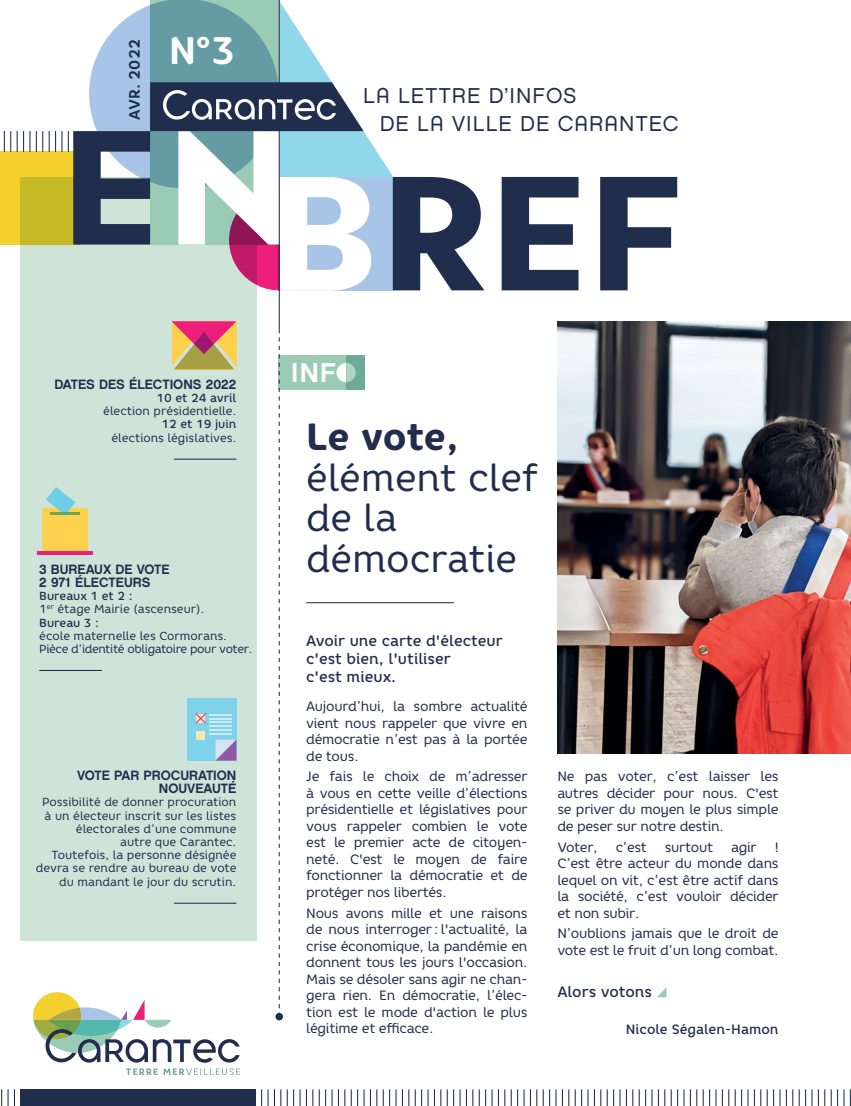
<style>
.page{position:relative;width:851px;height:1106px;background:#fff}
.page>*{position:absolute;margin:0;border:0;box-sizing:border-box;transform-origin:0 0}
.t1{font:700 38.25px "Core Rhino 65";color:#fff}
.t2{font:37.5px/40.5px "Core Rhino 45";color:#212d4d}
.t3{font:800 37.5px "Core Rhino 75";letter-spacing:-.01em;color:#212d4d}
.t4{font:27.15px "Chalet New York Nineteen Sixty";color:#fff}
.t5{font:21.45px/27.2px "Chalet London Nineteen Eighty";letter-spacing:.05em;color:#212d4d}
.t6{font:700 15.15px "Core Rhino 65";color:#212d4d}
.t7{font:500 15px/18px "Core Rhino 55";color:#212d4d}
.t8{font:13.5px/16.5px "Core Rhino 45";letter-spacing:-.02em;color:#212d4d;text-align:justify}
.t9{font:13.5px/13.2px "Chalet New York Nineteen Sixty";color:#212d4d;text-align:right}
.t10{font:500 13.5px "Core Rhino 55";color:#212d4d}
.t11{font:11.7px/13.2px "Core Rhino 45";color:#212d4d;text-align:right}
.t12{font:11.7px/13.2px "Core Rhino 45";letter-spacing:-.03em;color:#212d4d}
.t13{font:500 11.7px "Core Rhino 55";color:#212d4d}
.s1{font-family:"Chalet London Nineteen Seventy"}
</style>
<div class="page">
<div style="left:346px;top:355px;width:18px;height:34px;background:#6eaa98"></div>
<div style="left:279px;top:355px;width:67px;height:34px;background:#9acbb5"></div>
<svg style="left:336px;top:363px;width:20px;height:19px"></svg>
<div style="left:20px;top:177px;width:237px;height:764px;background:#cfe4d9"></div>
<svg style="left:33px;top:992px;width:207px;height:83px"></svg>
<svg style="left:275px;top:1012px;width:8px;height:8px"></svg>
<svg style="left:279px;top:337px;width:1px;height:679px"></svg>
<svg style="left:0;top:151px;width:68px;height:93px;background:#dcc429"></svg>
<hr style="left:279px;top:0;width:1px;height:333px;background:#212d4d">
<div style="left:20px;top:1089px;width:236px;height:17px;background:#212d4d"></div>
<svg style="left:261px;top:1089px;width:7px;height:17px"></svg>
<svg style="left:466px;top:1089px;width:13px;height:17px"></svg>
<svg style="left:287px;top:1089px;width:13px;height:17px"></svg>
<svg style="left:517px;top:1089px;width:7px;height:17px"></svg>
<svg style="left:389px;top:1089px;width:7px;height:17px"></svg>
<svg style="left:421px;top:1089px;width:7px;height:17px"></svg>
<svg style="left:645px;top:1089px;width:13px;height:17px"></svg>
<svg style="left:274px;top:1089px;width:7px;height:17px"></svg>
<svg style="left:485px;top:1089px;width:7px;height:17px"></svg>
<svg style="left:498px;top:1089px;width:13px;height:17px"></svg>
<svg style="left:306px;top:1089px;width:26px;height:17px"></svg>
<svg style="left:530px;top:1089px;width:13px;height:17px"></svg>
<svg style="left:338px;top:1089px;width:26px;height:17px"></svg>
<svg style="left:549px;top:1089px;width:26px;height:17px"></svg>
<svg style="left:370px;top:1089px;width:13px;height:17px"></svg>
<svg style="left:581px;top:1089px;width:26px;height:17px"></svg>
<svg style="left:402px;top:1089px;width:13px;height:17px"></svg>
<svg style="left:613px;top:1089px;width:13px;height:17px"></svg>
<svg style="left:434px;top:1089px;width:13px;height:17px"></svg>
<svg style="left:632px;top:1089px;width:7px;height:17px"></svg>
<svg style="left:453px;top:1089px;width:7px;height:17px"></svg>
<svg style="left:664px;top:1089px;width:7px;height:17px"></svg>
<svg style="left:696px;top:1089px;width:7px;height:17px"></svg>
<svg style="left:728px;top:1089px;width:7px;height:17px"></svg>
<svg style="left:773px;top:1089px;width:13px;height:17px"></svg>
<svg style="left:677px;top:1089px;width:13px;height:17px"></svg>
<svg style="left:709px;top:1089px;width:13px;height:17px"></svg>
<svg style="left:741px;top:1089px;width:13px;height:17px"></svg>
<svg style="left:760px;top:1089px;width:7px;height:17px"></svg>
<svg style="left:792px;top:1089px;width:26px;height:17px"></svg>
<svg style="left:824px;top:1089px;width:26px;height:17px"></svg>
<svg style="left:1px;top:1089px;width:1px;height:17px"></svg>
<svg style="left:8px;top:1089px;width:7px;height:17px"></svg>
<svg style="left:36px;top:131px;width:7px;height:20px"></svg>
<svg style="left:68px;top:0;width:609px;height:291px"></svg>
<svg style="left:4px;top:131px;width:7px;height:20px"></svg>
<svg style="left:17px;top:131px;width:13px;height:20px"></svg>
<svg style="left:49px;top:131px;width:13px;height:20px"></svg>
<hr style="left:174px;top:902px;width:62px;height:1px;background:#212d4d">
<hr style="left:39px;top:670px;width:63px;height:1px;background:#212d4d">
<hr style="left:174px;top:458px;width:62px;height:1px;background:#212d4d">
<hr style="left:306px;top:602px;width:148px;height:1px;background:#212d4d">
<div style="left:187px;top:697px;width:49px;height:63px;background:#7ed2ea"></div>
<svg style="left:195px;top:713px;width:36px;height:10px"></svg>
<hr style="left:209px;top:717px;width:22px;height:2px;background:#ccebf4">
<hr style="left:209px;top:721px;width:22px;height:2px;background:#ccebf4">
<hr style="left:209px;top:725px;width:22px;height:2px;background:#ccebf4">
<svg style="left:209px;top:729px;width:22px;height:1px"></svg>
<hr style="left:209px;top:732px;width:22px;height:2px;background:#ccebf4">
<div style="left:196px;top:731px;width:9px;height:8px;background:#fee7ae"></div>
<svg style="left:215px;top:739px;width:21px;height:21px"></svg>
<svg style="left:171px;top:321px;width:66px;height:49px;background:#d68864"></svg>
<div style="left:42px;top:508px;width:45px;height:46px;background:#fed04c"></div>
<svg style="left:46px;top:487px;width:29px;height:26px"></svg>
<hr style="left:50px;top:513px;width:29px;height:2px;background:#6fcee7">
<hr style="left:37px;top:551px;width:55px;height:3px;background:#ee1e7c">
<svg style="left:657px;top:987px;width:9px;height:10px"></svg>
<img style="left:557px;top:321px;width:293px;height:433px">
<p class="t6" style="left:125px;top:120px;width:82px;rotate:-90deg">AVR. 2022</p>
<h1 class="t1" style="left:169px;top:26px;width:69px">N°3</h1>
<h3 class="t5" style="left:379px;top:82px;width:300px;text-indent:-16px">L<span class="s1">A</span> LETTRE D’INFOS<br>DE L<span class="s1">A</span> VILLE DE C<span class="s1">A</span>R<span class="s1">A</span>NTEC</h3>
<h3 class="t4" style="left:291px;top:356px;width:46px">INF</h3>
<p class="t9" style="left:54px;top:377px;width:183px">DATES DES ÉLECTIONS 2022</p>
<p class="t13" style="left:156px;top:390px;width:81px">10 et 24 avril</p>
<p class="t11" style="left:103px;top:404px;width:134px">élection présidentielle.</p>
<p class="t13" style="left:161px;top:417px;width:76px">12 et 19 juin</p>
<p class="t11" style="left:111px;top:431px;width:126px">élections législatives.</p>
<h2 class="t3" style="left:306px;top:412px;width:154px">Le vote,</h2>
<h2 class="t2" style="left:306px;top:456px;width:233px">élément clef de la démocratie</h2>
<p class="t9" style="left:39px;top:562px;width:132px;text-align:left">3 BUREAUX DE VOTE<br>2 971 ÉLECTEURS</p>
<p class="t13" style="left:39px;top:588px;width:95px">Bureaux 1 et 2 :</p>
<p class="t11" style="left:39px;top:602px;width:167px">1<sup>er</sup> étage Mairie (ascenseur).</p>
<p class="t13" style="left:39px;top:615px;width:61px">Bureau 3 :</p>
<p class="t12" style="left:39px;top:629px;width:215px">école maternelle les Cormorans.<br>Pièce d’identité obligatoire pour voter.</p>
<p class="t7" style="left:306px;top:631px;width:198px">Avoir une carte d'électeur c'est bien, l'utiliser<br>c'est mieux.</p>
<p class="t8" style="left:306px;top:698px;width:223px">Aujourd’hui, la sombre actualité vient nous rappeler que vivre en démocratie n’est pas à la portée de tous.</p>
<p class="t8" style="left:306px;top:768px;width:223px">Je fais le choix de m’adresser à vous en cette veille d’élections présidentielle et législatives pour vous rappeler combien le vote est le premier acte de citoyen&shy;neté. C'est le moyen de faire fonctionner la démocratie et de protéger nos libertés.</p>
<p class="t8" style="left:306px;top:904px;width:223px">Nous avons mille et une raisons de nous interroger : l'actualité, la crise économique, la pandémie en donnent tous les jours l'occasion.<br>Mais se désoler sans agir ne chan&shy;gera rien. En démocratie, l’élec&shy;tion est le mode d'action le plus légitime et efficace.</p>
<p class="t9" style="left:77px;top:768px;width:161px">VOTE PAR PROCURATION<br>NOUVEAUTÉ</p>
<p class="t11" style="left:36px;top:795px;width:202px">Possibilité de donner procuration à un électeur inscrit sur les listes électorales d’une commune<br>autre que Carantec.<br>Toutefois, la personne désignée devra se rendre au bureau de vote du mandant le jour du scrutin.</p>
<p class="t8" style="left:557px;top:768px;width:223px">Ne pas voter, c’est laisser les autres décider pour nous. C'est se priver du moyen le plus simple de peser sur notre destin.</p>
<p class="t8" style="left:557px;top:838px;width:42px">Voter,</p>
<p class="t8" style="left:615px;top:838px;width:33px">c’est</p>
<p class="t8" style="left:664px;top:838px;width:50px">surtout</p>
<p class="t8" style="left:731px;top:838px;width:27px">agir</p>
<p class="t8" style="left:557px;top:838px;width:223px;text-indent:217px">!<br>C’est être acteur du monde dans lequel on vit, c’est être actif dans la société, c’est vouloir décider et non subir.</p>
<p class="t8" style="left:557px;top:925px;width:223px">N’oublions jamais que le droit de vote est le fruit d’un long combat.</p>
<p class="t7" style="left:557px;top:983px;width:96px">Alors votons</p>
<p class="t10" style="left:625px;top:1020px;width:154px">Nicole Ségalen-Hamon</p>
</div>
